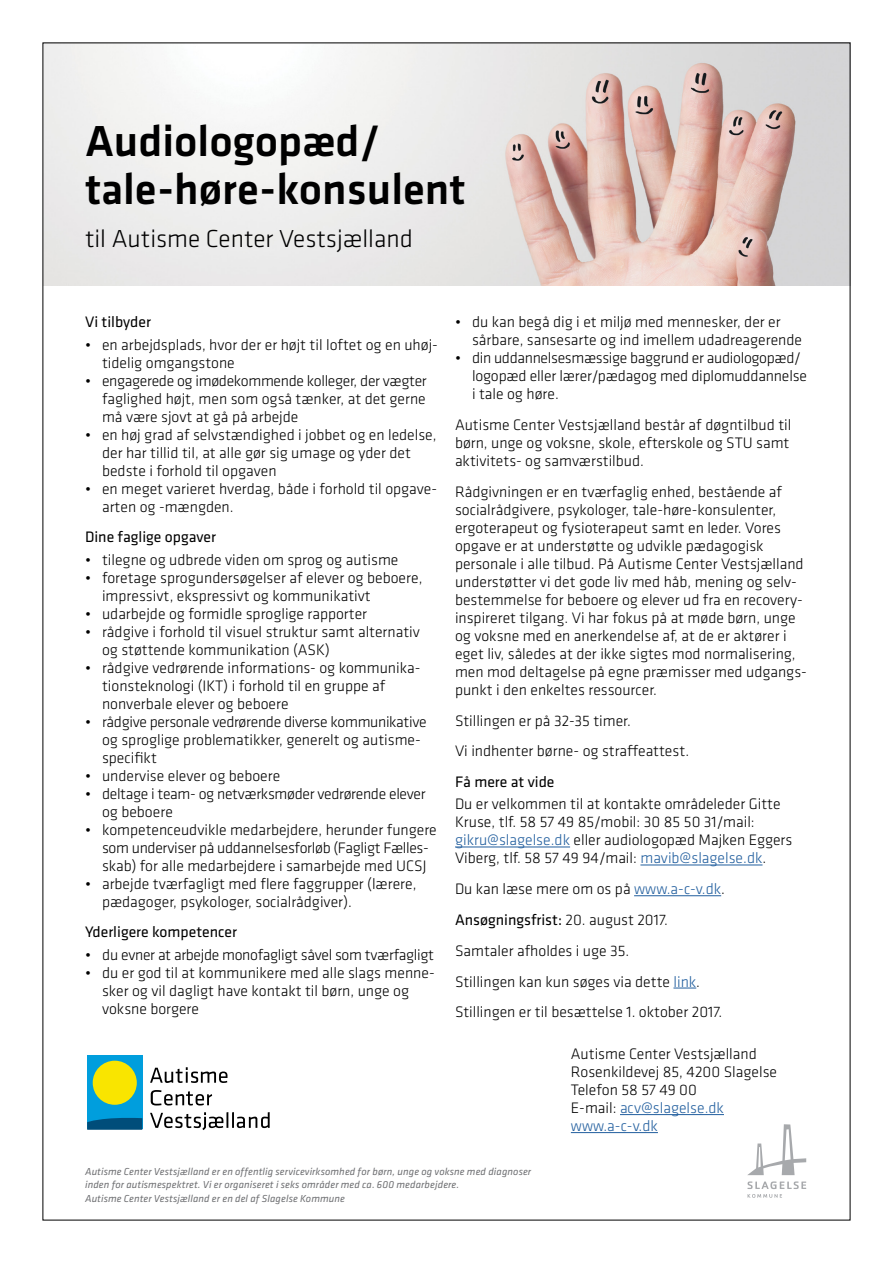
<style>
.page{position:relative;width:893px;height:1263px;background:#fff}
.page>*{position:absolute;margin:0;border:0;box-sizing:border-box;transform-origin:0 0}
.t1{font:500 45px/48px "Klavika Basic";color:#000}
.t2{font:300 25.5px "Klavika Basic";color:#000}
.t3{font:300 15.75px/18px "Klavika Basic";color:#000}
.t4{font:300 15.75px/18px "Klavika Basic";letter-spacing:-.02em;color:#000}
.t5{font:15.75px "Klavika Basic";color:#000}
.t6{font:italic 10.5px/13.5px "Klavika Basic";letter-spacing:.01em;color:#6d6e71}
.s1{color:#215e9e}
.s2{font-weight:400}
</style>
<div class="page">
<div style="left:87px;top:1055px;width:55px;height:73px;background:#009edd"></div>
<div style="left:93px;top:1061px;width:44px;height:44px;background:#f9e500;border-radius:50%"></div>
<svg style="left:87px;top:1118px;width:55px;height:12px"></svg>
<svg style="left:150px;top:1067px;width:77px;height:16px"></svg>
<svg style="left:151px;top:1090px;width:61px;height:15px"></svg>
<svg style="left:150px;top:1112px;width:120px;height:18px"></svg>
<hr style="left:620px;top:1114px;width:104px;height:1px;background:#215e9e">
<hr style="left:571px;top:1132px;width:87px;height:1px;background:#215e9e">
<svg style="left:747px;top:1181px;width:59px;height:17px"></svg>
<svg style="left:747px;top:1124px;width:59px;height:51px"></svg>
<img style="left:45px;top:45px;width:803px;height:240px">
<hr style="left:455px;top:846px;width:115px;height:1px;background:#215e9e">
<hr style="left:640px;top:864px;width:122px;height:1px;background:#215e9e">
<hr style="left:634px;top:895px;width:87px;height:1px;background:#215e9e">
<svg style="left:673px;top:988px;width:23px;height:1px"></svg>
<h1 class="t1" style="left:85px;top:116px;width:382px">Audiologopæd/ tale-høre-konsulent</h1>
<h2 class="t2" style="left:85px;top:224px;width:329px">til Autisme Center Vestsjælland</h2>
<p class="t5" style="left:85px;top:312px;width:67px">Vi tilbyder</p>
<p class="t3" style="left:102px;top:335px;width:337px;text-indent:-17px">• en arbejdsplads, hvor der er højt til loftet og en uhøj&shy;tidelig omgangstone</p>
<p class="t3" style="left:102px;top:371px;width:326px;text-align:justify;text-indent:-17px">• engagerede og imødekommende kolleger, der vægter faglighed højt, men som også tænker, at det gerne må være sjovt at gå på arbejde</p>
<p class="t3" style="left:102px;top:425px;width:336px;text-indent:-17px">• en høj grad af selvstændighed i jobbet og en ledelse, der har tillid til, at alle gør sig umage og yder det bedste i forhold til opgaven</p>
<p class="t3" style="left:102px;top:479px;width:337px;text-indent:-17px">• en meget varieret hverdag, både i forhold til opgave&shy;arten og -mængden.</p>
<p class="t5" style="left:85px;top:527px;width:133px">Dine faglige opgaver</p>
<p class="t3" style="left:85px;top:550px;width:315px">• tilegne og udbrede viden om sprog og autisme</p>
<p class="t3" style="left:102px;top:568px;width:322px;text-indent:-17px">• foretage sprogundersøgelser af elever og beboere, impressivt, ekspressivt og kommunikativt</p>
<p class="t3" style="left:85px;top:604px;width:284px">• udarbejde og formidle sproglige rapporter</p>
<p class="t3" style="left:102px;top:622px;width:319px;text-indent:-17px">• rådgive i forhold til visuel struktur samt alternativ og støttende kommunikation (ASK)</p>
<p class="t3" style="left:102px;top:658px;width:320px;text-indent:-17px">• rådgive vedrørende informations- og kommunika&shy;tionsteknologi (IKT) i forhold til en gruppe af nonverbale elever og beboere</p>
<p class="t3" style="left:102px;top:712px;width:326px;text-indent:-17px">• rådgive personale vedrørende diverse kommunikative og sproglige problematikker, generelt og autisme&shy;specifikt</p>
<p class="t3" style="left:85px;top:766px;width:197px">• undervise elever og beboere</p>
<p class="t4" style="left:102px;top:784px;width:325px;text-indent:-17px">• deltage i team- og netværksmøder vedrørende elever og beboere</p>
<p class="t3" style="left:85px;top:820px;width:353px;text-align:center">• kompetenceudvikle medarbejdere, herunder fungere som underviser på uddannelsesforløb (Fagligt Fælles&shy;skab) for alle medarbejdere i samarbejde med UCSJ</p>
<p class="t3" style="left:102px;top:874px;width:316px;text-indent:-17px">• arbejde tværfagligt med flere faggrupper (lærere, pædagoger, psykologer, socialrådgiver).</p>
<p class="t5" style="left:85px;top:922px;width:154px">Yderligere kompetencer</p>
<p class="t4" style="left:85px;top:945px;width:350px">• du evner at arbejde monofagligt såvel som tværfagligt</p>
<p class="t3" style="left:102px;top:963px;width:334px;text-indent:-17px">• du er god til at kommunikere med alle slags menne&shy;sker og vil dagligt have kontakt til børn, unge og voksne borgere</p>
<p class="t3" style="left:472px;top:313px;width:332px;text-indent:-17px">• du kan begå dig i et miljø med mennesker, der er sårbare, sansesarte og ind imellem udadreagerende</p>
<p class="t3" style="left:472px;top:349px;width:337px;text-indent:-17px">• din uddannelsesmæssige baggrund er audiologopæd/ logopæd eller lærer/pædagog med diplomuddannelse i tale og høre.</p>
<p class="t3" style="left:455px;top:416px;width:338px">Autisme Center Vestsjælland består af døgntilbud til børn, unge og voksne, skole, efterskole og STU samt aktivitets- og samværstilbud.</p>
<p class="t3" style="left:455px;top:482px;width:353px">Rådgivningen er en tværfaglig enhed, bestående af socialrådgivere, psykologer, tale-høre-konsulenter, ergoterapeut og fysioterapeut samt en leder. Vores opgave er at understøtte og udvikle pædagogisk personale i alle tilbud. På Autisme Center Vestsjælland understøtter vi det gode liv med håb, mening og selv&shy;bestemmelse for beboere og elever ud fra en recovery&shy;inspireret tilgang. Vi har fokus på at møde børn, unge og voksne med en anerkendelse af, at de er aktører i eget liv, således at der ikke sigtes mod normalisering, men mod deltagelse på egne præmisser med udgangs&shy;punkt i den enkeltes ressourcer.</p>
<p class="t3" style="left:455px;top:705px;width:236px;line-height:30.8px">Stillingen er på 32-35 timer.<br>Vi indhenter børne- og straffeattest.</p>
<p class="t5" style="left:455px;top:772px;width:101px">Få mere at vide</p>
<p class="t3" style="left:455px;top:795px;width:339px">Du er velkommen til at kontakte områdeleder Gitte Kruse, tlf. 58 57 49 85/mobil: 30 85 50 31/mail: <span class="s1">gikru@slagelse.dk</span> eller audiologopæd Majken Eggers Viberg, tlf. 58 57 49 94/mail: <span class="s1">mavib@slagelse.dk</span>.</p>
<p class="t3" style="left:455px;top:873px;width:271px;line-height:30.8px">Du kan læse mere om os på <span class="s1">www.a-c-v.dk</span>.<br><span class="s2">Ansøgningsfrist:</span> 20. august 2017.<br>Samtaler afholdes i uge 35.<br>Stillingen kan kun søges via dette <span class="s1">link</span>.<br>Stillingen er til besættelse 1. oktober 2017.</p>
<p class="t3" style="left:571px;top:1045px;width:208px">Autisme Center Vestsjælland<br>Rosenkildevej 85, 4200 Slagelse<br>Telefon 58 57 49 00<br>E-mail: <span class="s1">acv@slagelse.dk www.a-c-v.dk</span></p>
<p class="t6" style="left:85px;top:1164px;width:448px">Autisme Center Vestsjælland er en offentlig servicevirksomhed for børn, unge og voksne med diagnoser inden for autismespektret. Vi er organiseret i seks områder med ca. 600 medarbejdere.<br>Autisme Center Vestsjælland er en del af Slagelse Kommune</p>
</div>
